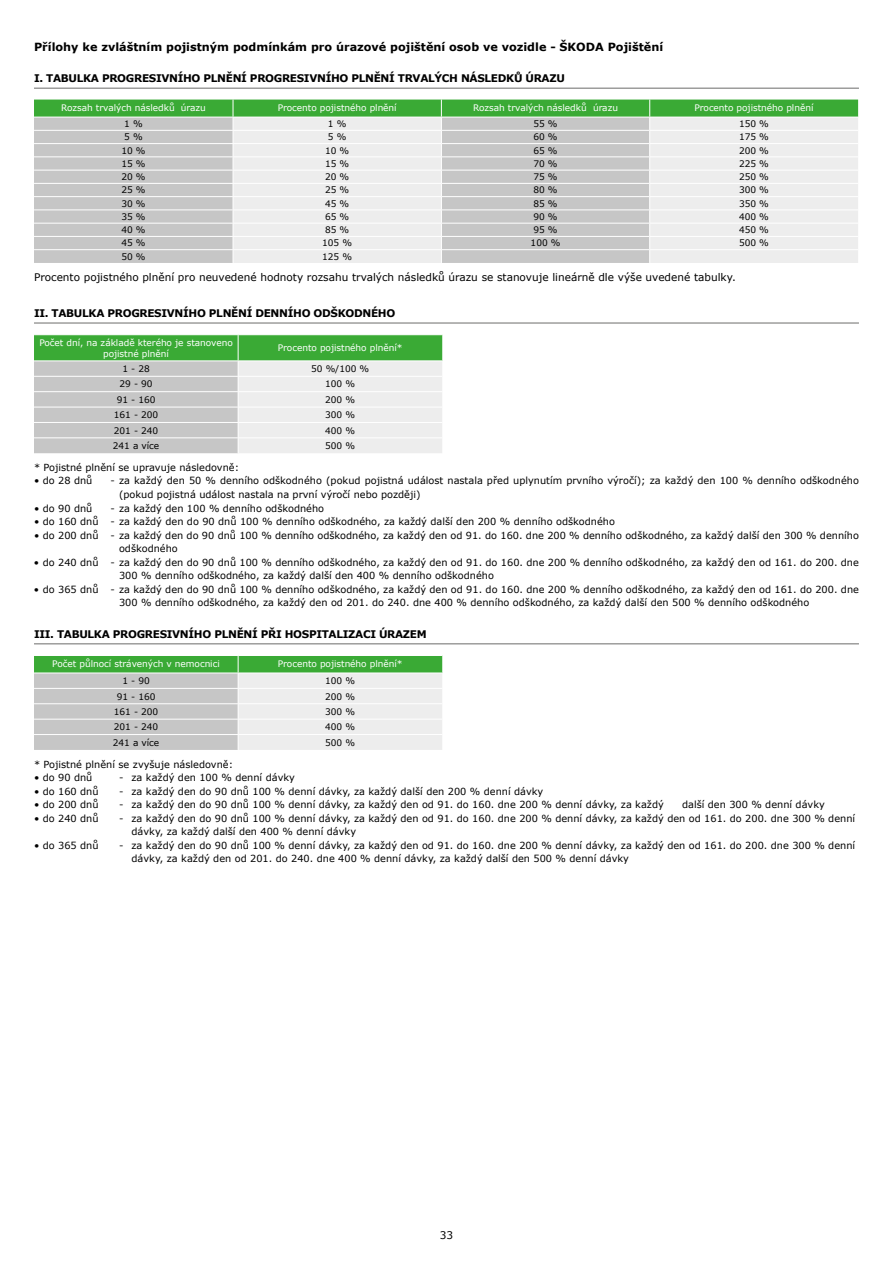
<style>
.page{position:relative;width:893px;height:1263px;background:#fff}
.page>*{position:absolute;margin:0;border:0;box-sizing:border-box;transform-origin:0 0}
.t1{font:700 11.25px "Verdana";color:#000}
.t2{font:700 10.5px "Verdana";letter-spacing:-.03em;color:#000}
.t3{font:10.5px "Verdana";color:#000}
.t4{font:9.75px/13.5px "Verdana";color:#000}
.t5{font:9px "Verdana";letter-spacing:-.005em;color:#000}
.t6{font:9px/10.8px "Verdana";letter-spacing:-.005em;color:#fff;text-align:center}
</style>
<div class="page">
<hr style="left:34px;top:87px;width:825px;height:2px;background:#9d9d9c">
<svg style="left:34px;top:100px;width:824px;height:163px;background:#ccd7cb"></svg>
<hr style="left:34px;top:322px;width:825px;height:2px;background:#9d9d9c">
<svg style="left:34px;top:335px;width:408px;height:118px;background:#bad1b9"></svg>
<hr style="left:34px;top:643px;width:825px;height:1px;background:#9d9d9c">
<svg style="left:34px;top:655px;width:408px;height:95px;background:#c0d3bf"></svg>
<p class="t1" style="left:34px;top:40px;width:631px">Přílohy ke zvláštním pojistným podmínkám pro úrazové pojištění osob ve vozidle - ŠKODA Pojištění</p>
<p class="t2" style="left:34px;top:72px;width:532px">I. TABULKA PROGRESIVNÍHO PLNĚNÍ PROGRESIVNÍHO PLNĚNÍ TRVALÝCH NÁSLEDKŮ ÚRAZU</p>
<p class="t6" style="left:61px;top:102px;width:146px">Rozsah trvalých následků úrazu</p>
<p class="t6" style="left:278px;top:102px;width:121px">Procento pojistného plnění</p>
<p class="t6" style="left:473px;top:102px;width:146px">Rozsah trvalých následků úrazu</p>
<p class="t6" style="left:694px;top:102px;width:121px">Procento pojistného plnění</p>
<p class="t5" style="left:124px;top:118px;width:20px">1 %</p>
<p class="t5" style="left:328px;top:118px;width:20px">1 %</p>
<p class="t5" style="left:533px;top:118px;width:26px">55 %</p>
<p class="t5" style="left:739px;top:118px;width:31px">150 %</p>
<p class="t5" style="left:124px;top:131px;width:20px">5 %</p>
<p class="t5" style="left:328px;top:131px;width:20px">5 %</p>
<p class="t5" style="left:533px;top:131px;width:26px">60 %</p>
<p class="t5" style="left:739px;top:131px;width:31px">175 %</p>
<p class="t5" style="left:121px;top:145px;width:26px">10 %</p>
<p class="t5" style="left:325px;top:145px;width:26px">10 %</p>
<p class="t5" style="left:533px;top:145px;width:26px">65 %</p>
<p class="t5" style="left:739px;top:145px;width:31px">200 %</p>
<p class="t5" style="left:121px;top:158px;width:26px">15 %</p>
<p class="t5" style="left:325px;top:158px;width:26px">15 %</p>
<p class="t5" style="left:533px;top:158px;width:26px">70 %</p>
<p class="t5" style="left:739px;top:158px;width:31px">225 %</p>
<p class="t5" style="left:121px;top:171px;width:26px">20 %</p>
<p class="t5" style="left:325px;top:171px;width:26px">20 %</p>
<p class="t5" style="left:533px;top:171px;width:26px">75 %</p>
<p class="t5" style="left:739px;top:171px;width:31px">250 %</p>
<p class="t5" style="left:121px;top:184px;width:26px">25 %</p>
<p class="t5" style="left:325px;top:184px;width:26px">25 %</p>
<p class="t5" style="left:533px;top:184px;width:26px">80 %</p>
<p class="t5" style="left:739px;top:184px;width:31px">300 %</p>
<p class="t5" style="left:121px;top:198px;width:26px">30 %</p>
<p class="t5" style="left:325px;top:198px;width:26px">45 %</p>
<p class="t5" style="left:533px;top:198px;width:26px">85 %</p>
<p class="t5" style="left:739px;top:198px;width:31px">350 %</p>
<p class="t5" style="left:121px;top:211px;width:26px">35 %</p>
<p class="t5" style="left:325px;top:211px;width:26px">65 %</p>
<p class="t5" style="left:533px;top:211px;width:26px">90 %</p>
<p class="t5" style="left:739px;top:211px;width:31px">400 %</p>
<p class="t5" style="left:121px;top:224px;width:26px">40 %</p>
<p class="t5" style="left:325px;top:224px;width:26px">85 %</p>
<p class="t5" style="left:533px;top:224px;width:26px">95 %</p>
<p class="t5" style="left:739px;top:224px;width:31px">450 %</p>
<p class="t5" style="left:121px;top:237px;width:26px">45 %</p>
<p class="t5" style="left:322px;top:237px;width:31px">105 %</p>
<p class="t5" style="left:531px;top:237px;width:31px">100 %</p>
<p class="t5" style="left:739px;top:237px;width:31px">500 %</p>
<p class="t5" style="left:121px;top:251px;width:26px">50 %</p>
<p class="t5" style="left:322px;top:251px;width:31px">125 %</p>
<p class="t3" style="left:34px;top:270px;width:703px">Procento pojistného plnění pro neuvedené hodnoty rozsahu trvalých následků úrazu se stanovuje lineárně dle výše uvedené tabulky.</p>
<p class="t2" style="left:34px;top:307px;width:363px">II. TABULKA PROGRESIVNÍHO PLNĚNÍ DENNÍHO ODŠKODNÉHO</p>
<p class="t6" style="left:39px;top:337px;width:195px">Počet dní, na základě kterého je stanoveno pojistné plnění</p>
<p class="t6" style="left:278px;top:342px;width:126px">Procento pojistného plnění*</p>
<p class="t5" style="left:122px;top:363px;width:29px">1-28</p>
<p class="t5" style="left:311px;top:363px;width:60px">50 %/100 %</p>
<p class="t5" style="left:120px;top:378px;width:35px">29 - 90</p>
<p class="t5" style="left:325px;top:378px;width:31px">100 %</p>
<p class="t5" style="left:117px;top:394px;width:40px">91 - 160</p>
<p class="t5" style="left:325px;top:394px;width:31px">200 %</p>
<p class="t5" style="left:114px;top:409px;width:46px">161 - 200</p>
<p class="t5" style="left:325px;top:409px;width:31px">300 %</p>
<p class="t5" style="left:114px;top:425px;width:46px">201 - 240</p>
<p class="t5" style="left:325px;top:425px;width:31px">400 %</p>
<p class="t5" style="left:113px;top:440px;width:48px">241 a více</p>
<p class="t5" style="left:325px;top:440px;width:31px">500 %</p>
<p class="t4" style="left:34px;top:460px;width:207px">* Pojistné plnění se upravuje následovně:</p>
<p class="t4" style="left:34px;top:474px;width:60px">• do 28 dnů</p>
<p class="t4" style="left:119px;top:474px;width:741px;text-indent:-9px">- za každý den 50 % denního odškodného (pokud pojistná událost nastala před uplynutím prvního výročí); za každý den 100 % denního odškodného (pokud pojistná událost nastala na první výročí nebo později)</p>
<p class="t4" style="left:34px;top:501px;width:60px">• do 90 dnů</p>
<p class="t4" style="left:111px;top:501px;width:215px">- za každý den 100 % denního odškodného</p>
<p class="t4" style="left:34px;top:514px;width:582px">• do 160 dnů - za každý den do 90 dnů 100 % denního odškodného, za každý další den 200 % denního odškodného</p>
<p class="t4" style="left:119px;top:528px;width:741px;text-indent:-85px">• do 200 dnů - za každý den do 90 dnů 100 % denního odškodného, za každý den od 91. do 160. dne 200 % denního odškodného, za každý další den 300 % denního odškodného</p>
<p class="t4" style="left:119px;top:555px;width:741px;text-indent:-85px">• do 240 dnů - za každý den do 90 dnů 100 % denního odškodného, za každý den od 91. do 160. dne 200 % denního odškodného, za každý den od 161. do 200. dne<br>300 % denního odškodného, za každý další den 400 % denního odškodného</p>
<p class="t4" style="left:119px;top:582px;width:741px;text-indent:-85px">• do 365 dnů - za každý den do 90 dnů 100 % denního odškodného, za každý den od 91. do 160. dne 200 % denního odškodného, za každý den od 161. do 200. dne<br>300 % denního odškodného, za každý den od 201. do 240. dne 400 % denního odškodného, za každý další den 500 % denního odškodného</p>
<p class="t2" style="left:34px;top:627px;width:394px">III. TABULKA PROGRESIVNÍHO PLNĚNÍ PŘI HOSPITALIZACI ÚRAZEM</p>
<p class="t6" style="left:52px;top:658px;width:169px">Počet půlnocí strávených v nemocnici</p>
<p class="t6" style="left:278px;top:658px;width:126px">Procento pojistného plnění*</p>
<p class="t5" style="left:122px;top:675px;width:29px">1-90</p>
<p class="t5" style="left:325px;top:675px;width:31px">100 %</p>
<p class="t5" style="left:117px;top:690px;width:40px">91 - 160</p>
<p class="t5" style="left:325px;top:690px;width:31px">200 %</p>
<p class="t5" style="left:114px;top:706px;width:46px">161 - 200</p>
<p class="t5" style="left:325px;top:706px;width:31px">300 %</p>
<p class="t5" style="left:114px;top:721px;width:46px">201 - 240</p>
<p class="t5" style="left:325px;top:721px;width:31px">400 %</p>
<p class="t5" style="left:113px;top:737px;width:48px">241 a více</p>
<p class="t5" style="left:325px;top:737px;width:31px">500 %</p>
<p class="t4" style="left:34px;top:757px;width:201px">* Pojistné plnění se zvyšuje následovně:</p>
<p class="t4" style="left:34px;top:770px;width:60px">• do 90 dnů</p>
<p class="t4" style="left:119px;top:770px;width:177px">- za každý den 100 % denní dávky</p>
<p class="t4" style="left:34px;top:784px;width:66px">• do 160 dnů</p>
<p class="t4" style="left:119px;top:784px;width:426px">- za každý den do 90 dnů 100 % denní dávky, za každý další den 200 % denní dávky</p>
<p class="t4" style="left:34px;top:797px;width:66px">• do 200 dnů</p>
<p class="t4" style="left:119px;top:797px;width:546px">- za každý den do 90 dnů 100 % denní dávky, za každý den od 91. do 160. dne 200 % denní dávky, za každý</p>
<p class="t4" style="left:682px;top:797px;width:144px">další den 300 % denní dávky</p>
<p class="t4" style="left:34px;top:811px;width:66px">• do 240 dnů</p>
<p class="t4" style="left:132px;top:811px;width:725px;text-indent:-12px">- za každý den do 90 dnů 100 % denní dávky, za každý den od 91. do 160. dne 200 % denní dávky, za každý den od 161. do 200. dne 300 % denní dávky, za každý další den 400 % denní dávky</p>
<p class="t4" style="left:34px;top:838px;width:66px">• do 365 dnů</p>
<p class="t4" style="left:132px;top:838px;width:725px;text-indent:-12px">- za každý den do 90 dnů 100 % denní dávky, za každý den od 91. do 160. dne 200 % denní dávky, za každý den od 161. do 200. dne 300 % denní dávky, za každý den od 201. do 240. dne 400 % denní dávky, za každý další den 500 % denní dávky</p>
<p class="t3" style="left:440px;top:1228px;width:15px">33</p>
</div>
